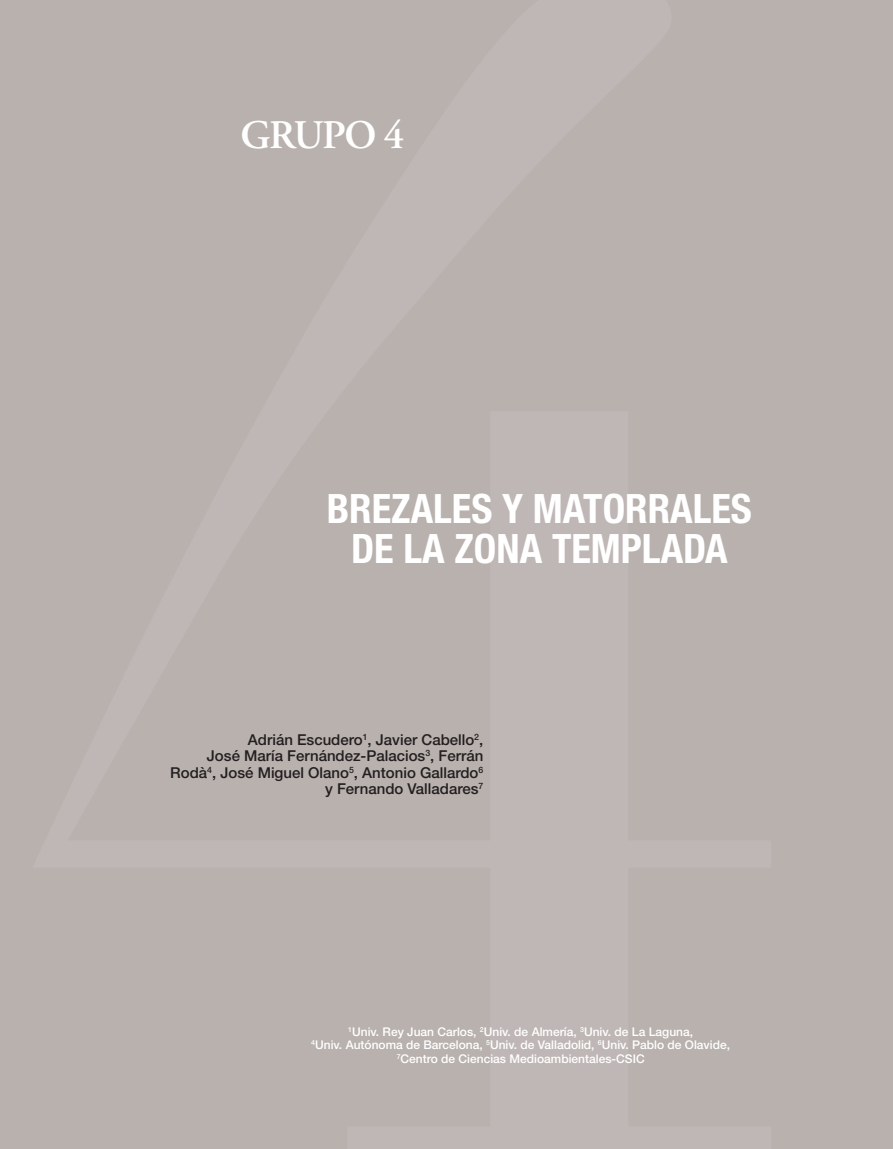
<style>
.page{position:relative;width:893px;height:1149px;background:#fff}
.page>*{position:absolute;margin:0;border:0;box-sizing:border-box;transform-origin:0 0}
.t1{font:700 condensed 40.5px/40.5px "Helvetica Neue LT Std";color:#fff;text-align:center}
.t2{font:600 40.5px "Adobe Garamond Pro";letter-spacing:-.035em;color:#fff}
.t3{font:500 15px/16.5px "Helvetica Neue LT Std";color:#231f20;text-align:right}
.t4{font:500 12px/13.5px "Helvetica Neue LT Std";color:#fff;text-align:center}
</style>
<div class="page">
<div style="left:0;top:0;width:893px;height:1148px;background:#b8b1ae"></div>
<h1 class="t2" style="left:241px;top:112px;width:165px">GRUPO 4</h1>
<h1 class="t1" style="left:327px;top:487px;width:427px">BREZALES Y MATORRALES<br>DE LA ZONA TEMPLADA</h1>
<p class="t3" style="left:170px;top:730px;width:315px">Adrián Escudero<sup>1</sup>, Javier Cabello<sup>2</sup>,<br>José María Fernández-Palacios<sup>3</sup>, Ferrán Rodà<sup>4</sup>, José Miguel Olano<sup>5</sup>, Antonio Gallardo<sup>6 </sup>y Fernando Valladares<sup>7</sup></p>
<p class="t4" style="left:311px;top:1024px;width:420px"><sup>1</sup>Univ. Rey Juan Carlos, <sup>2</sup>Univ. de Almería, <sup>3</sup>Univ. de La Laguna,<br><sup>4</sup>Univ. Autónoma de Barcelona, <sup>5</sup>Univ. de Valladolid, <sup>6</sup>Univ. Pablo de Olavide,<br><sup>7</sup>Centro de Ciencias Medioambientales-CSIC</p>
</div>
